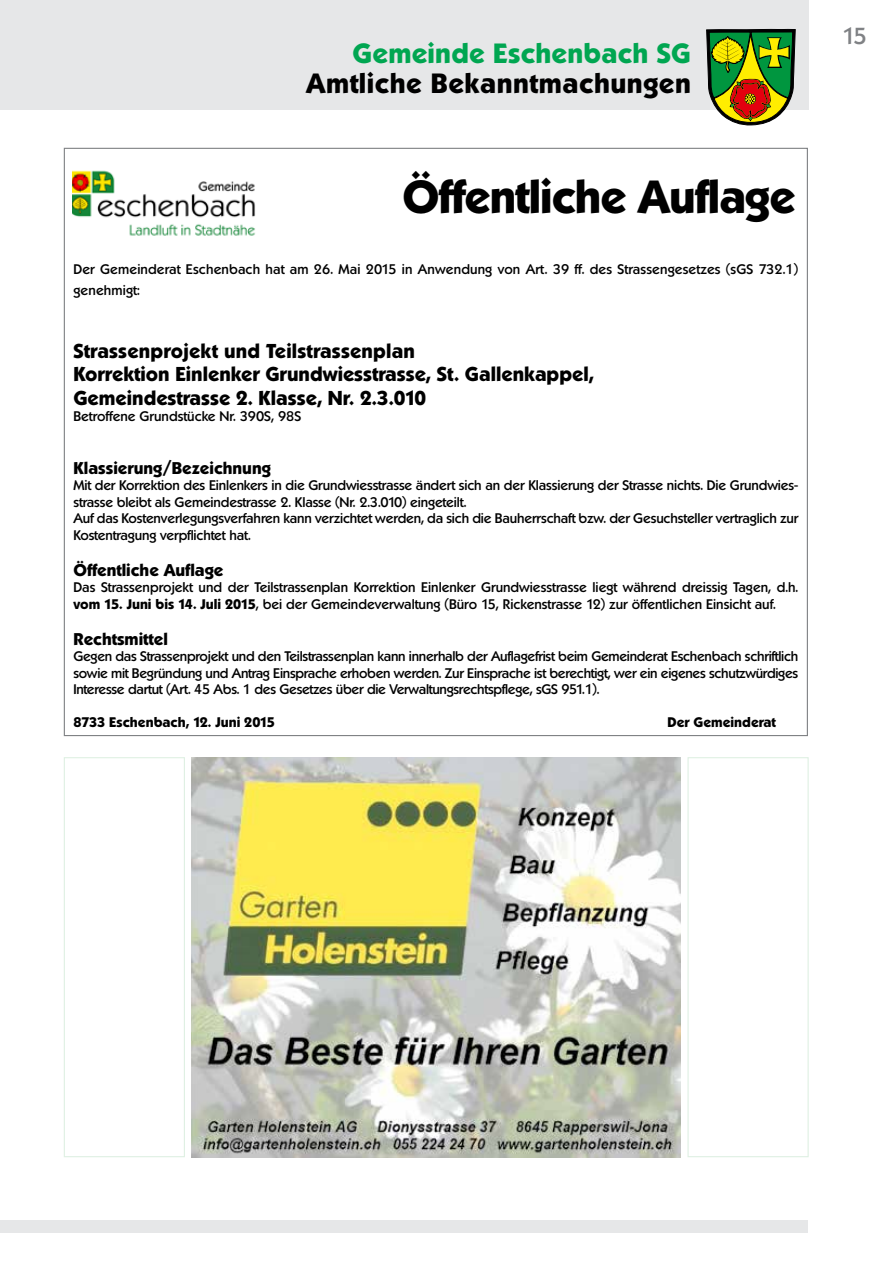
<style>
.page{position:relative;width:893px;height:1263px;background:#fff}
.page>*{position:absolute;margin:0;border:0;box-sizing:border-box;transform-origin:0 0}
.t1{font:700 45px "Koblenz TS";letter-spacing:-.02em;color:#000}
.t2{font:700 27px "Koblenz TS";letter-spacing:.02em;color:#000}
.t3{font:700 27px "Koblenz TS";letter-spacing:.01em;color:#00a651}
.t4{font:500 22.5px "Koblenz TS";color:#808285}
.t5{font:700 19.5px/23.4px "Koblenz TS";color:#000}
.t6{font:700 16.5px "Koblenz TS";color:#000}
.t7{font:500 13.5px/16.5px "Koblenz TS";letter-spacing:-.01em;color:#000}
.t8{font:500 13.5px/21px "Koblenz TS";letter-spacing:.01em;color:#000}
.t9{font:700 13.5px "Koblenz TS";color:#000}
.s1{font-weight:700}
</style>
<div class="page">
<div style="left:0;top:1220px;width:808px;height:13px;background:#e6e7e8"></div>
<img style="left:72px;top:170px;width:183px;height:66px">
<div style="left:0;top:0;width:809px;height:110px;background:#e6e7e8"></div>
<svg style="left:706px;top:28px;width:90px;height:98px;background:#7a8934"></svg>
<img style="left:191px;top:757px;width:489px;height:400px">
<div style="left:64px;top:757px;width:121px;height:400px;border:1px solid #dff0e3"></div>
<div style="left:687px;top:757px;width:122px;height:400px;border:1px solid #dff0e3"></div>
<h2 class="t3" style="left:352px;top:37px;width:340px">Gemeinde Eschenbach SG</h2>
<h2 class="t2" style="left:306px;top:67px;width:386px">Amtliche Bekanntmachungen</h2>
<h1 class="t1" style="left:402px;top:169px;width:395px">Öffentliche Auflage</h1>
<p class="t8" style="left:73px;top:259px;width:726px">Der Gemeinderat Eschenbach hat am 26. Mai 2015 in Anwendung von Art. 39 ff. des Strassengesetzes (sGS 732.1) genehmigt:</p>
<h3 class="t5" style="left:73px;top:339px;width:522px">Strassenprojekt und Teilstrassenplan<br>Korrektion Einlenker Grundwiesstrasse, St. Gallenkappel,<br>Gemeindestrasse 2. Klasse, Nr. 2.3.010</h3>
<p class="t7" style="left:73px;top:408px;width:229px">Betroffene Grundstücke Nr. 390S, 98S</p>
<p class="t6" style="left:73px;top:458px;width:199px">Klassierung/Bezeichnung</p>
<p class="t7" style="left:73px;top:477px;width:726px">Mit der Korrektion des Einlenkers in die Grundwiesstrasse ändert sich an der Klassierung der Strasse nichts. Die Grundwies&shy;strasse bleibt als Gemeindestrasse 2. Klasse (Nr. 2.3.010) eingeteilt.<br>Auf das Kostenverlegungsverfahren kann verzichtet werden, da sich die Bauherrschaft bzw. der Gesuchsteller vertraglich zur Kostentragung verpflichtet hat.</p>
<p class="t6" style="left:73px;top:560px;width:152px">Öffentliche Auflage</p>
<p class="t7" style="left:73px;top:579px;width:726px">Das Strassenprojekt und der Teilstrassenplan Korrektion Einlenker Grundwiesstrasse liegt während dreissig Tagen, d.h. <span class="s1">vom 15. Juni bis 14. Juli 2015</span>, bei der Gemeindeverwaltung (Büro 15, Rickenstrasse 12) zur öffentlichen Einsicht auf.</p>
<p class="t6" style="left:73px;top:629px;width:96px">Rechtsmittel</p>
<p class="t7" style="left:73px;top:648px;width:726px;text-align:justify">Gegen das Strassenprojekt und den Teilstrassenplan kann innerhalb der Auflagefrist beim Gemeinderat Eschenbach schriftlich sowie mit Begründung und Antrag Einsprache erhoben werden. Zur Einsprache ist berechtigt, wer ein eigenes schutzwürdiges Interesse dartut (Art. 45 Abs. 1 des Gesetzes über die Verwaltungsrechtspflege, sGS 951.1).</p>
<p class="t9" style="left:73px;top:714px;width:203px">8733 Eschenbach, 12. Juni 2015</p>
<p class="t9" style="left:667px;top:714px;width:110px">Der Gemeinderat</p>
<h3 class="t4" style="left:842px;top:23px;width:27px">15</h3>
</div>
